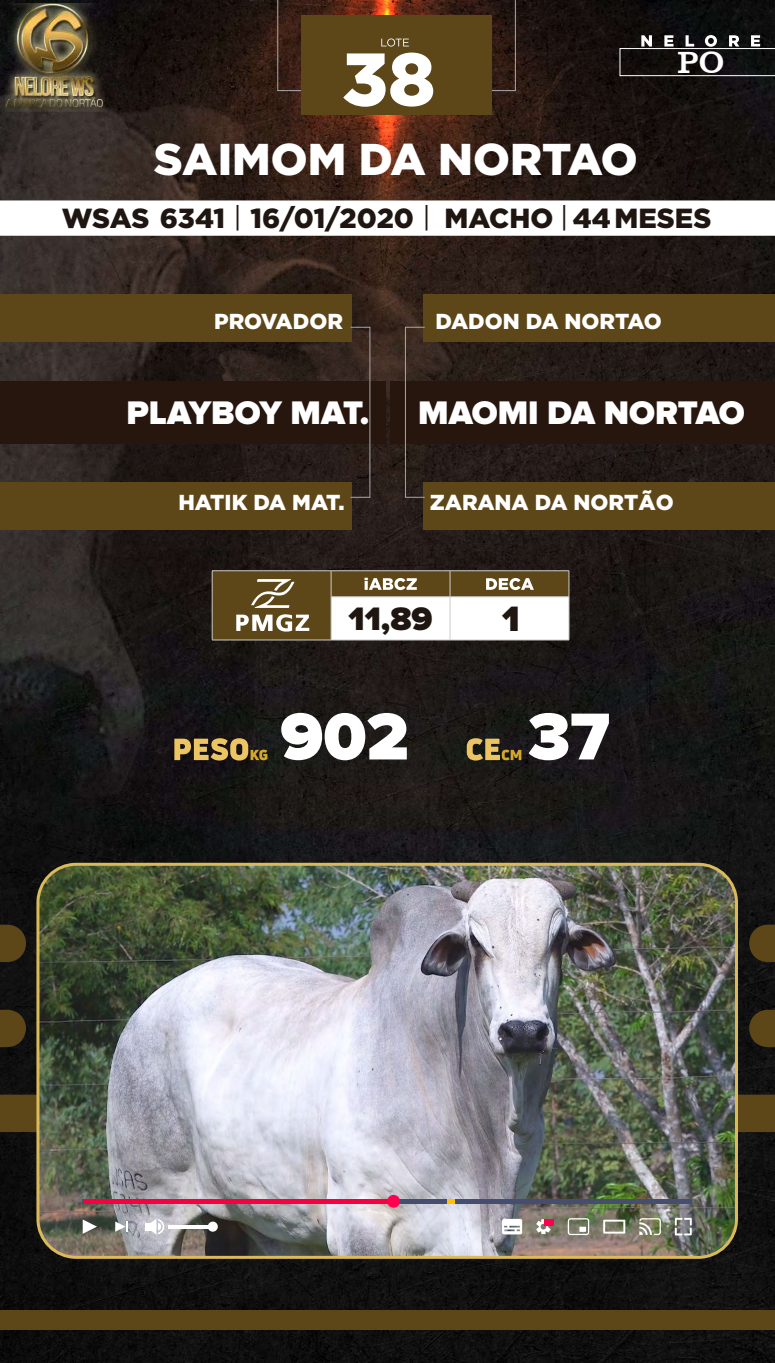
<style>
.page{position:relative;width:775px;height:1363px;background:#fff}
.page>*{position:absolute;margin:0;border:0;box-sizing:border-box;transform-origin:0 0}
.t1{font:900 74.62px "Gotham";color:#fff}
.t2{font:900 68.75px "Proxima Nova";color:#fff}
.t3{font:900 44.5px "Gotham";color:#fff}
.t4{font:900 36.56px "Proxima Nova";color:#1f1612}
.t5{font:900 33.88px "Proxima Nova";color:#fff}
.t6{font:900 33.69px "Proxima Nova";color:#1f1612}
.t7{font:31.44px "Clarendon BT";color:#fff}
.t8{font:900 27.62px "Gotham";color:#1f1612}
.t9{font:900 21.69px "Gotham";color:#fff}
.s1{font-weight:400}
</style>
<div class="page">
<img style="left:0;top:1px;width:775px;height:1361px">
<svg style="left:277px;top:1px;width:239px;height:113px;background:#553c18"></svg>
<svg style="left:0;top:201px;width:775px;height:34px"></svg>
<div style="left:423px;top:295px;width:352px;height:47px;background:#5d4618"></div>
<div style="left:423px;top:482px;width:352px;height:48px;background:#5d4618"></div>
<div style="left:0;top:295px;width:352px;height:47px;background:#5d4618"></div>
<div style="left:0;top:482px;width:352px;height:48px;background:#5d4618"></div>
<div style="left:0;top:381px;width:775px;height:62px;background:#26160d"></div>
<svg style="left:0;top:924px;width:775px;height:208px;background:#2e2513"></svg>
<div style="left:0;top:1310px;width:775px;height:19px;background:#5d4618"></div>
<img style="left:6px;top:3px;width:99px;height:109px">
<hr style="left:212px;top:570px;width:119px;height:1px;background:#cdccc8">
<hr style="left:331px;top:570px;width:119px;height:1px;background:#cdccc8">
<hr style="left:450px;top:570px;width:119px;height:1px;background:#cdccc8">
<hr style="left:212px;top:640px;width:119px;height:1px;background:#cdccc8">
<hr style="left:331px;top:640px;width:119px;height:1px;background:#cdccc8">
<hr style="left:450px;top:640px;width:119px;height:1px;background:#cdccc8">
<svg style="left:212px;top:571px;width:358px;height:69px"></svg>
<svg style="left:620px;top:35px;width:155px;height:41px;background:#2c2a2a"></svg>
<div style="left:405px;top:327px;width:20px;height:170px;border:1px solid #a8a8a8"></div>
<svg style="left:174px;top:738px;width:93px;height:22px;background:#8e763e"></svg>
<svg style="left:467px;top:738px;width:54px;height:22px"></svg>
<img style="left:38px;top:864px;width:698px;height:393px;border-radius:38px">
<div style="left:36px;top:862px;width:702px;height:396px;border:3px solid #dbba5b;border-radius:38px"></div>
<hr style="left:83px;top:1199px;width:609px;height:4px;background:#464e6f">
<hr style="left:83px;top:1199px;width:311px;height:4px;background:#f70042">
<div style="left:387px;top:1194px;width:13px;height:13px;background:#ff0050;border-radius:50%"></div>
<svg style="left:447px;top:1199px;width:8px;height:4px"></svg>
<svg style="left:83px;top:1219px;width:14px;height:14px"></svg>
<svg style="left:115px;top:1221px;width:12px;height:10px"></svg>
<svg style="left:146px;top:1218px;width:18px;height:16px"></svg>
<svg style="left:168px;top:1224px;width:40px;height:4px"></svg>
<div style="left:208px;top:1221px;width:10px;height:10px;background:#fff;border-radius:50%"></div>
<svg style="left:502px;top:1218px;width:20px;height:16px"></svg>
<svg style="left:603px;top:1219px;width:22px;height:14px"></svg>
<svg style="left:536px;top:1219px;width:15px;height:15px"></svg>
<div style="left:544px;top:1219px;width:10px;height:6px;background:#ff0050"></div>
<svg style="left:568px;top:1218px;width:21px;height:17px"></svg>
<svg style="left:639px;top:1218px;width:22px;height:17px"></svg>
<svg style="left:675px;top:1217px;width:17px;height:18px"></svg>
<h1 class="t1" style="left:342px;top:51px;width:95px">38</h1>
<h3 class="t3" style="left:154px;top:143px;width:485px">SAIMOM DA NORTAO</h3>
<h3 class="t7" style="left:677px;top:50px;width:48px">PO</h3>
<p class="t8" style="left:62px;top:208px;width:651px">WSAS 6341 <span class="s1">|</span> 16/01/2020 <span class="s1">|</span> MACHO <span class="s1">|</span> 44MESES</p>
<p class="t9" style="left:214px;top:314px;width:130px">PROVADOR</p>
<p class="t9" style="left:436px;top:314px;width:228px">DADON DA NORTAO</p>
<h3 class="t5" style="left:127px;top:397px;width:244px">PLAYBOY MAT.</h3>
<h3 class="t5" style="left:418px;top:397px;width:328px">MAOMI DA NORTAO</h3>
<p class="t9" style="left:179px;top:494px;width:168px">HATIK DA MAT.</p>
<p class="t9" style="left:430px;top:494px;width:246px">ZARANA DA NORTÃO</p>
<h3 class="t6" style="left:348px;top:603px;width:86px">11,89</h3>
<h3 class="t4" style="left:502px;top:602px;width:19px">1</h3>
<h2 class="t2" style="left:280px;top:705px;width:130px">902</h2>
<h2 class="t2" style="left:528px;top:705px;width:83px">37</h2>
</div>
